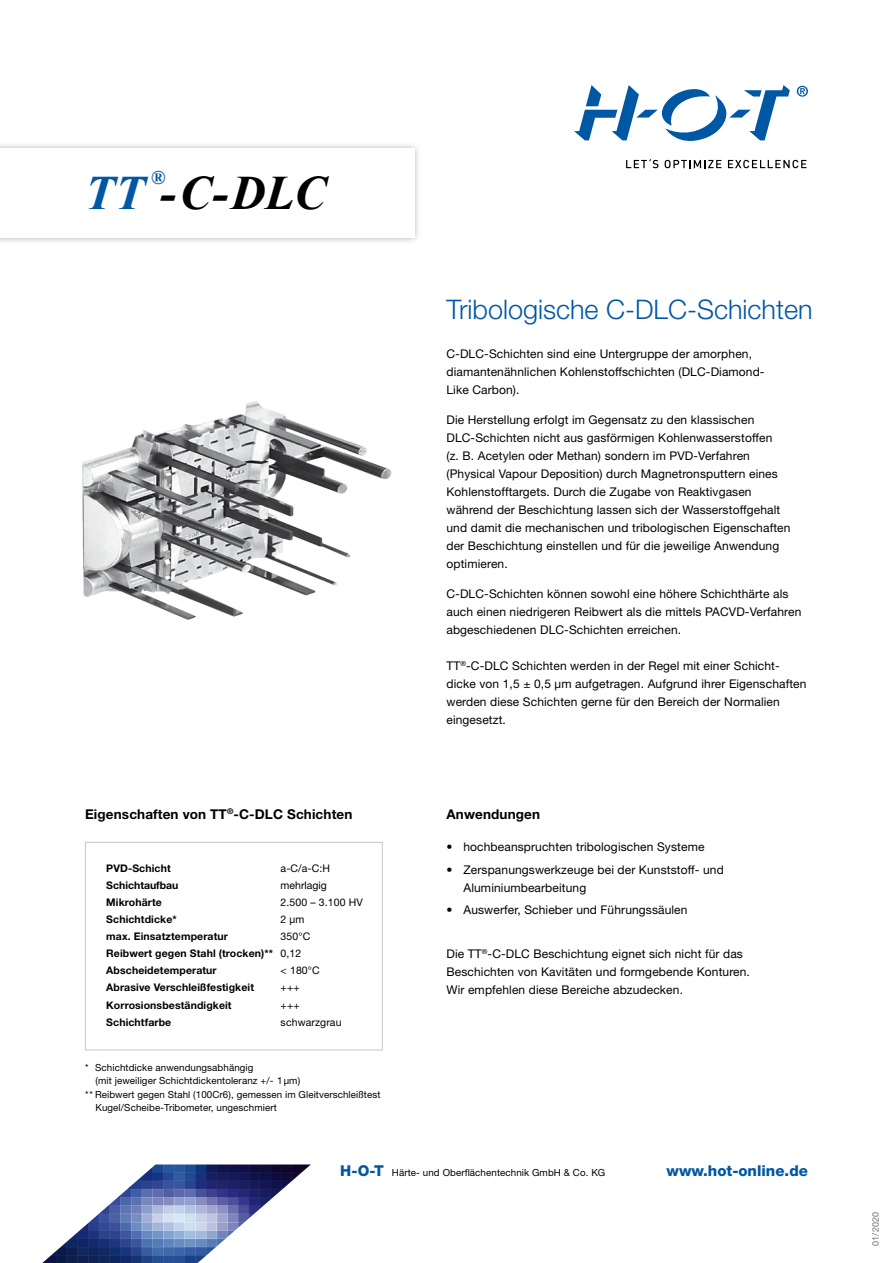
<style>
.page{position:relative;width:893px;height:1263px;background:#fff}
.page>*{position:absolute;margin:0;border:0;box-sizing:border-box;transform-origin:0 0}
.t1{font:italic 700 48px "Times New Roman";color:#000}
.t2{font:300 27px "Helvetica Neue";color:#0057a3}
.t3{font:italic 700 19.2px "Times New Roman";color:#0057a3}
.t4{font:800 15px "Helvetica Neue";color:#0057a3}
.t5{font:700 13.5px "Helvetica Neue";letter-spacing:.01em;color:#000}
.t6{font:12px/18px "Helvetica Neue";letter-spacing:.01em;color:#000}
.t7{font:700 10.5px/17.1px "Helvetica Neue";letter-spacing:.01em;color:#000}
.t8{font:10.5px "Helvetica Neue";letter-spacing:.01em;color:#000}
.t9{font:9.75px "Helvetica Neue";letter-spacing:.01em;color:#000}
.t10{font:9px "Helvetica Neue";letter-spacing:.02em;color:#707172}
.s1{color:#0057a3}
.s2{font-weight:400}
.s3{font-weight:800;font-size:15px;color:#0057a3}
</style>
<div class="page">
<div style="left:0;top:141px;width:422px;height:104px;background:#000;opacity:.3"></div>
<div style="left:0;top:149px;width:415px;height:89px;background:#fff"></div>
<img style="left:42px;top:1164px;width:269px;height:99px">
<svg style="left:574px;top:85px;width:216px;height:56px"></svg>
<svg style="left:626px;top:159px;width:32px;height:9px"></svg>
<svg style="left:665px;top:160px;width:56px;height:8px"></svg>
<svg style="left:728px;top:160px;width:78px;height:8px"></svg>
<svg style="left:797px;top:86px;width:11px;height:11px"></svg>
<div style="left:85px;top:842px;width:298px;height:208px;background:#fff;border:1px solid #c6c7c8"></div>
<img style="left:82px;top:401px;width:310px;height:219px">
<h3 class="t3" style="left:151px;top:165px;width:16px">®</h3>
<h1 class="t1" style="left:85px;top:159px;width:243px"><span class="s1">TT</span> -C-DLC</h1>
<p class="t5" style="left:85px;top:805px;width:269px">Eigenschaften von TT<sup>®</sup>-C-DLC Schichten</p>
<p class="t7" style="left:106px;top:859px;width:66px">PVD-Schicht</p>
<p class="t8" style="left:281px;top:861px;width:51px">a-C/a-C:H</p>
<p class="t7" style="left:106px;top:876px;width:74px">Schichtaufbau</p>
<p class="t8" style="left:281px;top:879px;width:48px">mehrlagig</p>
<p class="t7" style="left:106px;top:893px;width:57px">Mikrohärte</p>
<p class="t8" style="left:281px;top:896px;width:84px">2.500 – 3.100 HV</p>
<p class="t7" style="left:106px;top:910px;width:72px">Schichtdicke*</p>
<p class="t8" style="left:281px;top:913px;width:25px">2 μm</p>
<p class="t7" style="left:106px;top:927px;width:123px">max. Einsatztemperatur</p>
<p class="t7" style="left:106px;top:927px;width:206px;text-indent:174px"><span class="s2">350°C<br></span>Reibwert gegen Stahl (trocken)** <span class="s2">0,12<br></span>Abscheidetemperatur</p>
<p class="t8" style="left:281px;top:964px;width:41px">&lt; 180°C</p>
<p class="t7" style="left:106px;top:979px;width:149px">Abrasive Verschleißfestigkeit</p>
<p class="t8" style="left:281px;top:981px;width:21px">+++</p>
<p class="t7" style="left:106px;top:996px;width:127px">Korrosionsbeständigkeit</p>
<p class="t8" style="left:281px;top:998px;width:21px">+++</p>
<p class="t7" style="left:106px;top:1013px;width:66px">Schichtfarbe</p>
<p class="t8" style="left:281px;top:1016px;width:62px">schwarzgrau</p>
<p class="t9" style="left:85px;top:1061px;width:170px">* Schichtdicke anwendungsabhängig</p>
<p class="t9" style="left:95px;top:1075px;width:206px">(mit jeweiliger Schichtdickentoleranz +/- 1 μm)</p>
<p class="t9" style="left:85px;top:1088px;width:297px">** Reibwert gegen Stahl (100Cr6), gemessen im Gleitverschleißtest</p>
<p class="t9" style="left:95px;top:1102px;width:183px">Kugel/Scheibe-Tribometer, ungeschmiert</p>
<h2 class="t2" style="left:446px;top:293px;width:368px">Tribologische C-DLC-Schichten</h2>
<p class="t6" style="left:446px;top:345px;width:320px">C-DLC-Schichten sind eine Untergruppe der amorphen, diamantenähnlichen Kohlenstoffschichten (DLC-Diamond-<br>Like Carbon).</p>
<p class="t6" style="left:446px;top:411px;width:345px">Die Herstellung erfolgt im Gegensatz zu den klassischen DLC-Schichten nicht aus gasförmigen Kohlenwasserstoffen<br>(z. B. Acetylen oder Methan) sondern im PVD-Verfahren (Physical Vapour Deposition) durch Magnetronsputtern eines Kohlenstofftargets. Durch die Zugabe von Reaktivgasen während der Beschichtung lassen sich der Wasserstoffgehalt und damit die mechanischen und tribologischen Eigenschaften der Beschichtung einstellen und für die jeweilige Anwendung optimieren.</p>
<p class="t6" style="left:446px;top:585px;width:356px">C-DLC-Schichten können sowohl eine höhere Schichthärte als auch einen niedrigeren Reibwert als die mittels PACVD-Verfahren abgeschiedenen DLC-Schichten erreichen.</p>
<p class="t6" style="left:446px;top:657px;width:361px">TT<sup>®</sup>-C-DLC Schichten werden in der Regel mit einer Schicht&shy;dicke von 1,5 ± 0,5 μm aufgetragen. Aufgrund ihrer Eigenschaften werden diese Schichten gerne für den Bereich der Normalien eingesetzt.</p>
<p class="t5" style="left:446px;top:805px;width:95px">Anwendungen</p>
<p class="t6" style="left:446px;top:838px;width:259px">• hochbeanspruchten tribologischen Systeme</p>
<p class="t6" style="left:463px;top:860px;width:262px;text-indent:-17px">• Zerspanungswerkzeuge bei der Kunststoff- und<br>Aluminiumbearbeitung</p>
<p class="t6" style="left:446px;top:900px;width:243px">• Auswerfer, Schieber und Führungssäulen</p>
<p class="t6" style="left:446px;top:945px;width:305px">Die TT<sup>®</sup>-C-DLC Beschichtung eignet sich nicht für das<br>Beschichten von Kavitäten und formgebende Konturen.<br>Wir empfehlen diese Bereiche abzudecken.</p>
<p class="t9" style="left:340px;top:1167px;width:267px"><span class="s3">H-O-T</span> Härte- und Oberflächentechnik GmbH &amp; Co. KG</p>
<p class="t4" style="left:666px;top:1162px;width:143px">www.hot-online.de</p>
<p class="t10" style="left:870px;top:1246px;width:36px;rotate:-90deg">01/2020</p>
</div>
